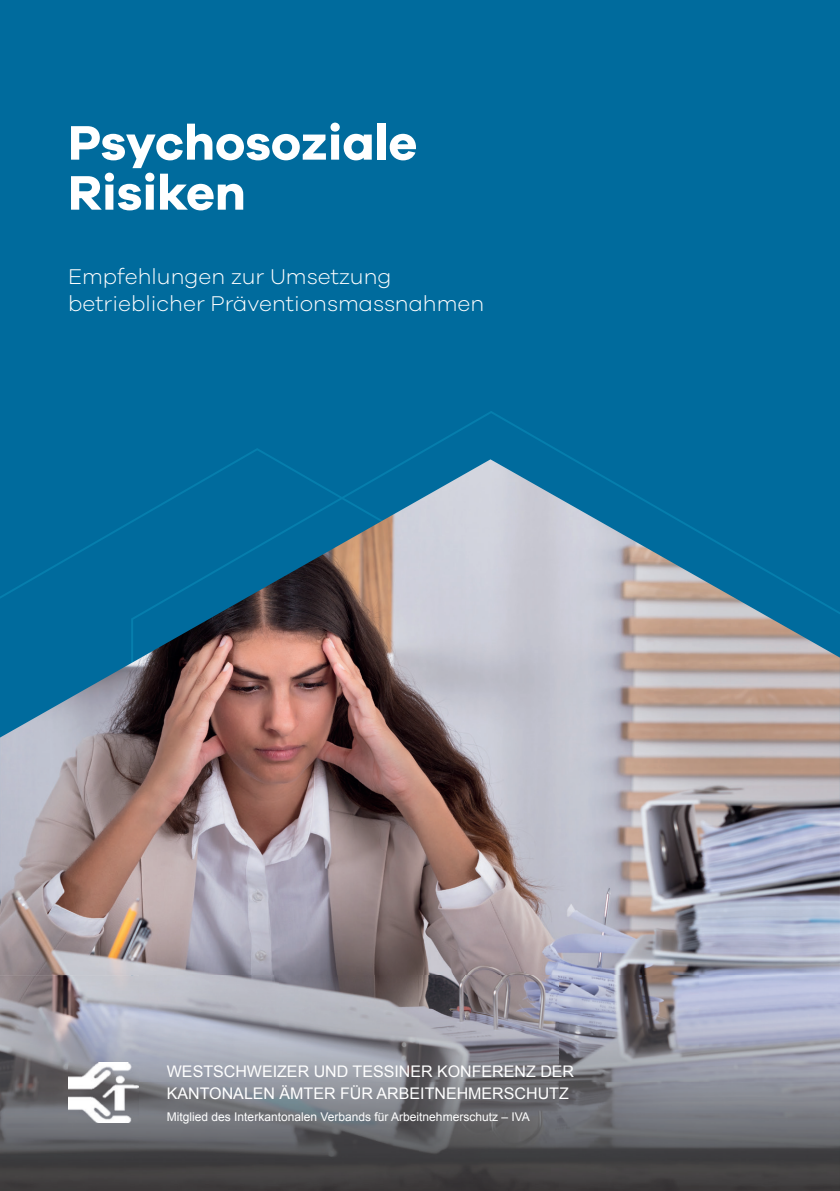
<style>
.page{position:relative;width:840px;height:1191px;background:#fff}
.page>*{position:absolute;margin:0;border:0;box-sizing:border-box;transform-origin:0 0}
.t1{font:700 50px/50px "Galano Grotesque";color:#fff}
.t2{font:300 22px/26.4px "Galano Grotesque";color:#fff}
.t3{font:16px/22px "Arial";color:#fff}
.t4{font:12px "Arial";color:#fff}
</style>
<div class="page">
<div style="left:0;top:0;width:839px;height:809px;background:#006b9d"></div>
<img style="left:0;top:459px;width:839px;height:732px">
<img style="left:68px;top:1062px;width:70px;height:61px">
<h1 class="t1" style="left:68px;top:116px;width:350px">Psychosoziale<br>Risiken</h1>
<h2 class="t2" style="left:68px;top:263px;width:417px">Empfehlungen zur Umsetzung betrieblicher Präventionsmassnahmen</h2>
<p class="t3" style="left:167px;top:1060px;width:408px">WESTSCHWEIZER UND TESSINER KONFERENZ DER<br>KANTONALEN ÄMTER FÜR ARBEITNEHMERSCHUTZ</p>
<p class="t4" style="left:167px;top:1108px;width:364px">Mitglied des Interkantonalen Verbands für Arbeitnehmerschutz – IVA</p>
</div>
